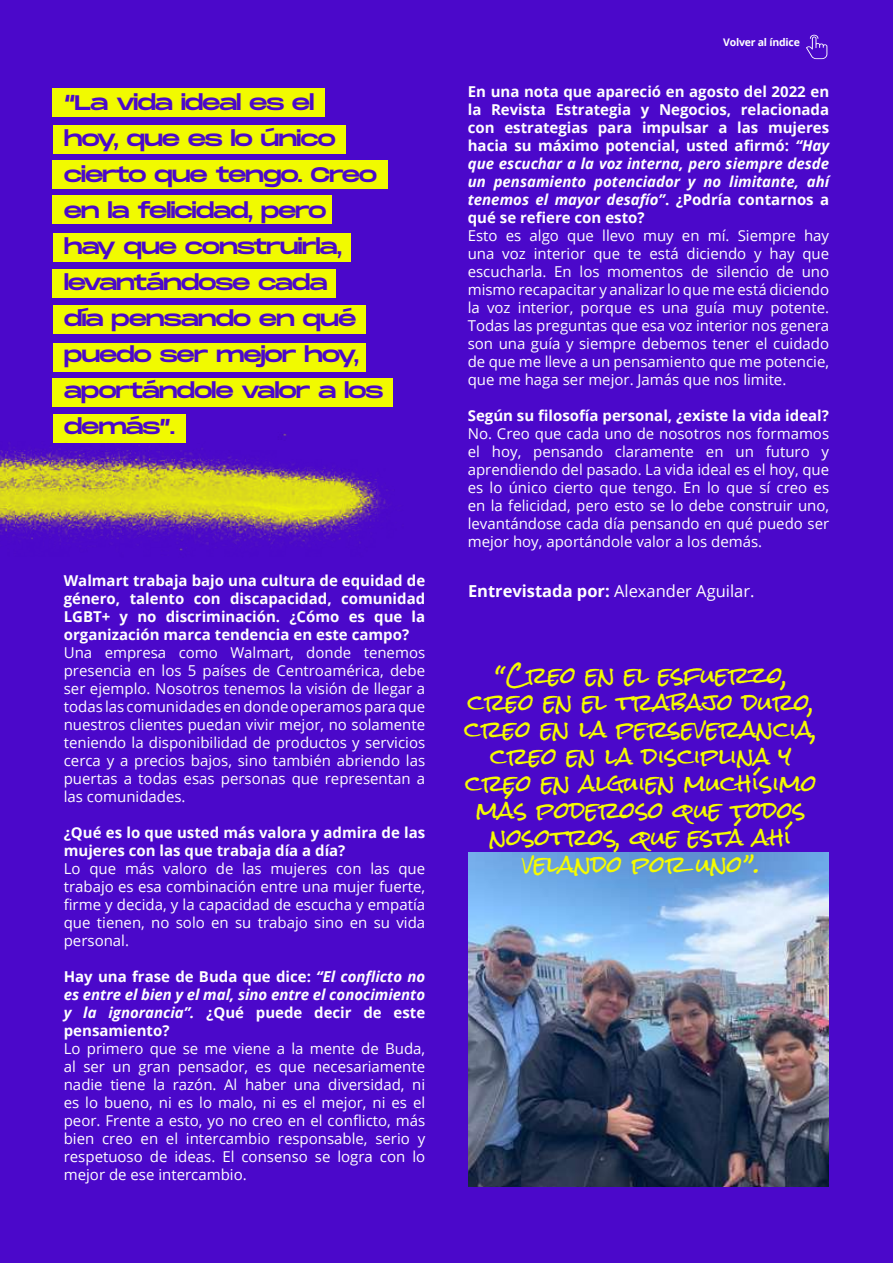
<style>
.page{position:relative;width:893px;height:1263px;background:#4b08ca}
.page>*{position:absolute;margin:0;border:0;box-sizing:border-box;transform-origin:0 0}
.t1{font:22.5px/27px "Rock Salt";color:#f5fc00;text-align:center}
.t2{font:21px/36px "Monument Extended";letter-spacing:-.06em;color:#4b08ca}
.t3{font:16.5px "Open Sans";color:#fff}
.t4{font:15px/18px "Open Sans";color:#fff;text-align:justify}
.t5{font:700 15px/18px "Open Sans";color:#fff;text-align:justify}
.t6{font:italic 700 15px/18px "Open Sans";color:#fff;text-align:justify}
.t7{font:700 10.5px "Open Sans";letter-spacing:-.02em;color:#fff}
.s1{font-style:normal}
.s2{font-style:italic}
.s3{font-weight:700}
</style>
<div class="page">
<img style="left:468px;top:852px;width:361px;height:334px">
<div style="left:53px;top:88px;width:272px;height:29px;background:#f5fc00"></div>
<div style="left:53px;top:125px;width:292px;height:29px;background:#f5fc00"></div>
<div style="left:53px;top:160px;width:335px;height:29px;background:#f5fc00"></div>
<div style="left:53px;top:195px;width:279px;height:29px;background:#f5fc00"></div>
<div style="left:53px;top:233px;width:297px;height:28px;background:#f5fc00"></div>
<div style="left:53px;top:269px;width:283px;height:29px;background:#f5fc00"></div>
<div style="left:53px;top:305px;width:313px;height:29px;background:#f5fc00"></div>
<div style="left:53px;top:342px;width:313px;height:29px;background:#f5fc00"></div>
<div style="left:53px;top:378px;width:340px;height:29px;background:#f5fc00"></div>
<div style="left:53px;top:414px;width:132px;height:29px;background:#f5fc00"></div>
<img style="left:0;top:423px;width:387px;height:128px">
<svg style="left:806px;top:35px;width:21px;height:24px"></svg>
<h2 class="t2" style="left:64px;top:84px;width:321px">“La vida ideal es el<br>hoy, que es lo único cierto que tengo. Creo en la felicidad, pero hay que construirla, levantándose cada<br>día pensando en qué puedo ser mejor hoy, aportándole valor a los demás”.</h2>
<p class="t5" style="left:64px;top:571px;width:363px">Walmart trabaja bajo una cultura de equidad de género, talento con discapacidad, comunidad LGBT+ y no discriminación. ¿Cómo es que la organización marca tendencia en este campo?</p>
<p class="t4" style="left:64px;top:643px;width:363px">Una empresa como Walmart, donde tenemos presencia en los 5 países de Centroamérica, debe ser ejemplo. Nosotros tenemos la visión de llegar a todas las comunidades en donde operamos para que nuestros clientes puedan vivir mejor, no solamente teniendo la disponibilidad de productos y servicios cerca y a precios bajos, sino también abriendo las puertas a todas esas personas que representan a las comunidades.</p>
<p class="t5" style="left:64px;top:823px;width:363px">¿Qué es lo que usted más valora y admira de las mujeres con las que trabaja día a día?</p>
<p class="t4" style="left:64px;top:859px;width:363px">Lo que más valoro de las mujeres con las que trabajo es esa combinación entre una mujer fuerte, firme y decida, y la capacidad de escucha y empatía que tienen, no solo en su trabajo sino en su vida personal.</p>
<p class="t6" style="left:64px;top:967px;width:363px"><span class="s1">Hay una frase de Buda que dice:</span> “El conflicto no es entre el bien y el mal, sino entre el conocimiento y la ignorancia”. <span class="s1">¿Qué puede decir de este pensamiento?</span></p>
<p class="t4" style="left:64px;top:1039px;width:363px">Lo primero que se me viene a la mente de Buda, al ser un gran pensador, es que necesariamente nadie tiene la razón. Al haber una diversidad, ni es lo bueno, ni es lo malo, ni es el mejor, ni es el peor. Frente a esto, yo no creo en el conflicto, más bien creo en el intercambio responsable, serio y respetuoso de ideas. El consenso se logra con lo mejor de ese intercambio.</p>
<p class="t7" style="left:723px;top:35px;width:78px">Volver al índice</p>
<p class="t5" style="left:468px;top:82px;width:363px">En una nota que apareció en agosto del 2022 en la Revista Estrategia y Negocios, relacionada con estrategias para impulsar a las mujeres hacia su máximo potencial, usted afirmó: <span class="s2">“Hay que escuchar a la voz interna, pero siempre desde un pensamiento potenciador y no limitante, ahí tenemos el mayor desafío”</span>. ¿Podría contarnos a qué se refiere con esto?</p>
<p class="t4" style="left:468px;top:226px;width:363px">Esto es algo que llevo muy en mí. Siempre hay una voz interior que te está diciendo y hay que escucharla. En los momentos de silencio de uno mismo recapacitar y analizar lo que me está diciendo la voz interior, porque es una guía muy potente.<br>Todas las preguntas que esa voz interior nos genera son una guía y siempre debemos tener el cuidado de que me lleve a un pensamiento que me potencie, que me haga ser mejor. Jamás que nos limite.</p>
<p class="t5" style="left:468px;top:406px;width:363px">Según su filosofía personal, ¿existe la vida ideal?</p>
<p class="t4" style="left:468px;top:424px;width:363px">No. Creo que cada uno de nosotros nos formamos el hoy, pensando claramente en un futuro y aprendiendo del pasado. La vida ideal es el hoy, que es lo único cierto que tengo. En lo que sí creo es en la felicidad, pero esto se lo debe construir uno, levantándose cada día pensando en qué puedo ser mejor hoy, aportándole valor a los demás.</p>
<p class="t3" style="left:468px;top:580px;width:288px"><span class="s3">Entrevistada por:</span> Alexander Aguilar.</p>
<h1 class="t1" style="left:465px;top:662px;width:354px">“CREO EN EL ESFUERZO,<br>CREO EN EL TRABAJO DURO,<br>CREO EN LA PERSEVERANCIA,<br>CREO EN LA DISCIPLINA Y<br>CREO EN ALGUIEN MUCHÍSIMO<br>MÁS PODEROSO QUE TODOS<br>NOSOTROS, QUE ESTÁ AHÍ<br>VELANDO POR UNO”.</h1>
</div>
